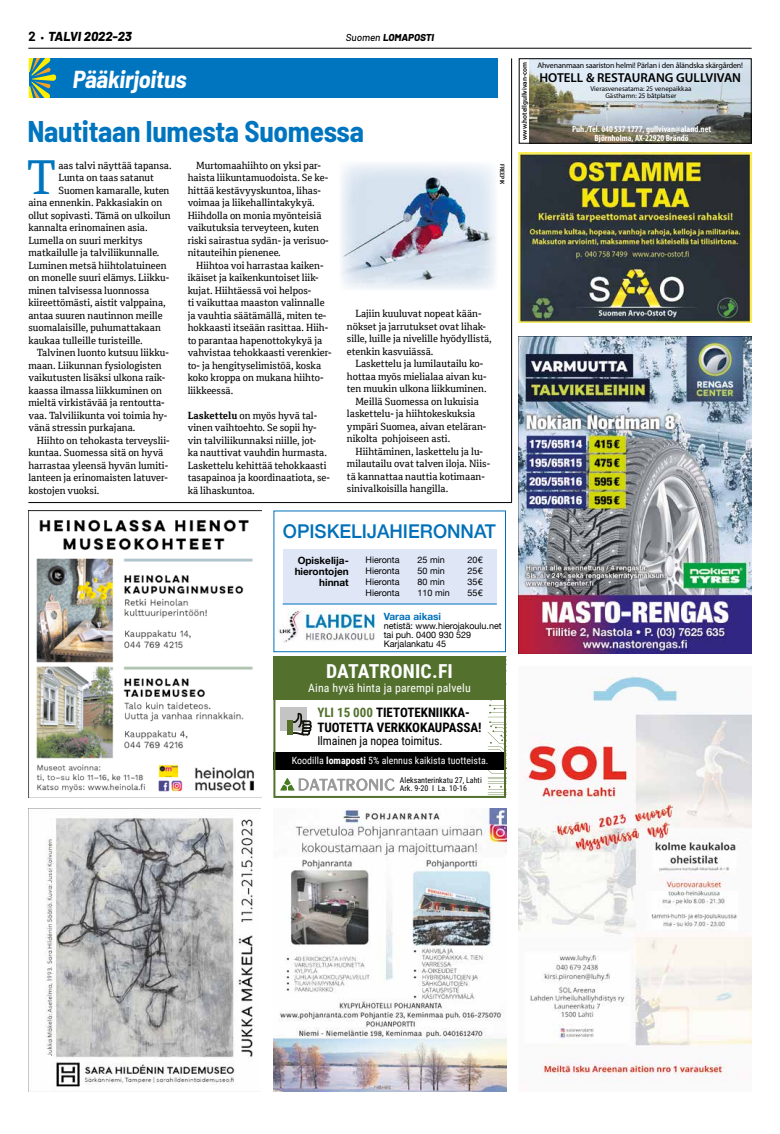
<style>
.page{position:relative;width:780px;height:1134px;background:#fff}
.page>*{position:absolute;margin:0;border:0;box-sizing:border-box;transform-origin:0 0}
.t1{font:46.9px "Cordale";color:#0075bf}
.t2{font:700 semi-condensed 29.2px "Barlow";letter-spacing:-.01em;color:#0075bf}
.t3{font:700 semi-condensed 24px "Barlow";color:#fff}
.t4{font:700 19.3px "Roboto Condensed";letter-spacing:.01em;color:#fff}
.t5{font:500 19px "Helvetica Neue";color:#0070ba}
.t6{font:700 13px/15px "Roboto Condensed";color:#000}
.t7{font:600 13px "Myriad Pro";color:#000}
.t8{font:italic 800 13px "Barlow";color:#000}
.t9{font:12px "Roboto Condensed";letter-spacing:-.01em;color:#000}
.t10{font:11.6px "Roboto Condensed";letter-spacing:.01em;color:#fff}
.t11{font:10px/12.5px "Cordale";color:#000}
.t12{font:10px "Roboto Condensed";color:#fff}
.t13{font:700 10px/11px "Helvetica Neue";color:#000;text-align:right}
.t14{font:italic 800 10px "Barlow";color:#000}
.t15{font:700 10px "Helvetica Neue";color:#0070ba}
.t16{font:9px/9px "Helvetica Neue";color:#000}
.t17{font:700 condensed 9px "Myriad Pro";color:#fff}
.t18{font:8px "Myriad Pro";letter-spacing:-.02em;color:#000}
.t19{font:8px/8px "Roboto Condensed";color:#000}
.t20{font:7px/7px "Myriad Pro";color:#000;text-align:center}
.t21{font:600 7px "Myriad Pro";color:#000}
.t22{font:600 semi-condensed 6px "Barlow";letter-spacing:.005em;color:#000}
.s1{font-weight:700;font-style:normal}
.s2{font-weight:700;font-style:normal;font-size:10px}
.s3{font-weight:500}
.s4{font-weight:700}
.s5{color:#53712d}
</style>
<div class="page">
<hr style="left:28px;top:48px;width:723px;height:1px;background:#000">
<div style="left:29px;top:58px;width:468px;height:39px;background:#0075bf"></div>
<svg style="left:29px;top:58px;width:27px;height:39px"></svg>
<hr style="left:28px;top:502px;width:483px;height:1px;background:#000">
<hr style="left:511px;top:58px;width:1px;height:445px;background:#000">
<img style="left:28px;top:808px;width:233px;height:284px">
<img style="left:518px;top:676px;width:233px;height:406px">
<img style="left:273px;top:808px;width:233px;height:284px">
<svg style="left:488px;top:700px;width:15px;height:95px"></svg>
<svg style="left:280px;top:778px;width:114px;height:13px"></svg>
<div style="left:273px;top:656px;width:233px;height:44px;background:#53712d"></div>
<div style="left:280px;top:707px;width:26px;height:24px;background:#c5c4c4"></div>
<svg style="left:293px;top:713px;width:19px;height:22px"></svg>
<div style="left:287px;top:720px;width:6px;height:15px;background:#54702a"></div>
<div style="left:273px;top:752px;width:232px;height:17px;background:#000"></div>
<div style="left:273px;top:656px;width:233px;height:142px;border:2px solid #53712d"></div>
<img style="left:519px;top:153px;width:232px;height:170px">
<img style="left:29px;top:510px;width:232px;height:282px">
<img style="left:519px;top:336px;width:232px;height:318px">
<img style="left:530px;top:60px;width:219px;height:81px">
<div style="left:519px;top:58px;width:232px;height:85px;border:1px solid #000"></div>
<div style="left:283px;top:549px;width:213px;height:55px;background:#dfe7f7"></div>
<img style="left:279px;top:608px;width:101px;height:35px">
<div style="left:273px;top:510px;width:233px;height:142px;border:1px solid #0070ba"></div>
<hr style="left:282px;top:603px;width:214px;height:1px;background:#0070ba">
<img style="left:341px;top:164px;width:155px;height:125px">
<h3 class="t8" style="left:28px;top:27px;width:105px"><span class="s1">2</span> <span class="s2">•</span> TALVI 2022-23</h3>
<p class="t14" style="left:346px;top:30px;width:90px"><span class="s3">Suomen</span> LOMAPOSTI</p>
<h3 class="t3" style="left:72px;top:64px;width:119px">Pääkirjoitus</h3>
<h2 class="t2" style="left:27px;top:113px;width:338px">Nautitaan lumesta Suomessa</h2>
<h1 class="t1" style="left:27px;top:150px;width:32px">T</h1>
<p class="t11" style="left:58px;top:159px;width:115px">aas talvi näyttää tapansa.</p>
<p class="t11" style="left:58px;top:171px;width:97px">Lunta on taas satanut</p>
<p class="t11" style="left:58px;top:184px;width:113px">Suomen kamaralle, kuten</p>
<p class="t11" style="left:28px;top:196px;width:135px">aina ennenkin. Pakkasiakin on</p>
<p class="t11" style="left:28px;top:209px;width:144px">ollut sopivasti. Tämä on ulkoilun</p>
<p class="t11" style="left:28px;top:221px;width:121px">kannalta erinomainen asia.</p>
<p class="t11" style="left:28px;top:234px;width:116px">Lumella on suuri merkitys</p>
<p class="t11" style="left:28px;top:246px;width:133px">matkailulle ja talviliikunnalle.</p>
<p class="t11" style="left:28px;top:259px;width:140px">Luminen metsä hiihtolatuineen</p>
<p class="t11" style="left:28px;top:271px;width:142px">on monelle suuri elämys. Liikku-</p>
<p class="t11" style="left:28px;top:284px;width:122px">minen talvisessa luonnossa</p>
<p class="t11" style="left:28px;top:296px;width:139px">kiireettömästi, aistit valppaina,</p>
<p class="t11" style="left:28px;top:309px;width:136px">antaa suuren nautinnon meille</p>
<p class="t11" style="left:28px;top:321px;width:134px">suomalaisille, puhumattakaan</p>
<p class="t11" style="left:28px;top:334px;width:116px">kaukaa tulleille turisteille.</p>
<p class="t11" style="left:37px;top:346px;width:133px">Talvinen luonto kutsuu liikku-</p>
<p class="t11" style="left:28px;top:359px;width:135px">maan. Liikunnan fysiologisten</p>
<p class="t11" style="left:28px;top:371px;width:138px">vaikutusten lisäksi ulkona raik-</p>
<p class="t11" style="left:28px;top:384px;width:135px">kaassa ilmassa liikkuminen on</p>
<p class="t11" style="left:28px;top:396px;width:138px">mieltä virkistävää ja rentoutta-</p>
<p class="t11" style="left:28px;top:409px;width:140px">vaa. Talviliikunta voi toimia hy-</p>
<p class="t11" style="left:28px;top:421px;width:109px">vänä stressin purkajana.</p>
<p class="t11" style="left:37px;top:434px;width:134px">Hiihto on tehokasta terveyslii-</p>
<p class="t11" style="left:28px;top:446px;width:137px">kuntaa. Suomessa sitä on hyvä</p>
<p class="t11" style="left:28px;top:459px;width:141px">harrastaa yleensä hyvän lumiti-</p>
<p class="t11" style="left:28px;top:471px;width:141px">lanteen ja erinomaisten latuver-</p>
<p class="t11" style="left:28px;top:484px;width:73px">kostojen vuoksi.</p>
<p class="t11" style="left:188px;top:159px;width:143px;text-indent:9px">Murtomaahiihto on yksi par&shy;haista liikuntamuodoista. Se ke&shy;hittää kestävyyskuntoa, lihas&shy;voimaa ja liikehallintakykyä.<br>Hiihdolla on monia myönteisiä vaikutuksia terveyteen, kuten riski sairastua sydän- ja verisuo&shy;nitauteihin pienenee.</p>
<p class="t11" style="left:188px;top:259px;width:145px;text-indent:9px">Hiihtoa voi harrastaa kaiken&shy;ikäiset ja kaikenkuntoiset liik&shy;kujat. Hiihtäessä voi helpos-<br>ti vaikuttaa maaston valinnalle ja vauhtia säätämällä, miten te&shy;hokkaasti itseään rasittaa. Hiih&shy;to parantaa hapenottokykyä ja vahvistaa tehokkaasti verenkier&shy;to- ja hengityselimistöä, koska koko kroppa on mukana hiihto&shy;liikkeessä.</p>
<p class="t11" style="left:188px;top:409px;width:144px"><span class="s4">Laskettelu</span> on myös hyvä tal&shy;vinen vaihtoehto. Se sopii hy&shy;vin talviliikunnaksi niille, jot-<br>ka nauttivat vauhdin hurmasta.<br>Laskettelu kehittää tehokkaasti tasapainoa ja koordinaatiota, se&shy;kä lihaskuntoa.</p>
<p class="t11" style="left:347px;top:308px;width:146px;text-indent:9px">Lajiin kuuluvat nopeat kään&shy;nökset ja jarrutukset ovat lihak&shy;sille, luille ja nivelille hyödyllistä, etenkin kasvuiässä.</p>
<p class="t11" style="left:355px;top:358px;width:129px">Laskettelu ja lumilautailu ko-</p>
<p class="t11" style="left:347px;top:370px;width:141px">hottaa myös mielialaa aivan ku-</p>
<p class="t11" style="left:347px;top:383px;width:141px">ten muukin ulkona liikkuminen.</p>
<p class="t11" style="left:355px;top:395px;width:125px">Meillä Suomessa on lukuisia</p>
<p class="t11" style="left:347px;top:408px;width:130px">laskettelu- ja hiihtokeskuksia</p>
<p class="t11" style="left:347px;top:420px;width:141px">ympäri Suomea, aivan eteläran-</p>
<p class="t11" style="left:347px;top:433px;width:105px">nikolta pohjoiseen asti.</p>
<p class="t11" style="left:355px;top:445px;width:129px">Hiihtäminen, laskettelu ja lu-</p>
<p class="t11" style="left:347px;top:458px;width:145px">milautailu ovat talven iloja. Niis-</p>
<p class="t11" style="left:347px;top:470px;width:139px">tä kannattaa nauttia kotimaan-</p>
<p class="t11" style="left:347px;top:483px;width:103px">sinivalkoisilla hangilla.</p>
<p class="t22" style="left:506px;top:164px;width:22px;rotate:90deg">FREEPIK</p>
<h3 class="t5" style="left:283px;top:515px;width:214px">OPISKELIJAHIERONNAT</h3>
<p class="t13" style="left:295px;top:555px;width:56px">Opiskelija&shy;hierontojen hinnat</p>
<p class="t15" style="left:383px;top:609px;width:59px">Varaa aikasi</p>
<p class="t16" style="left:383px;top:622px;width:119px">netistä: www.hierojakoulu.net tai puh. 0400 930 529<br>Karjalankatu 45</p>
<p class="t16" style="left:365px;top:555px;width:36px">Hieronta</p>
<p class="t16" style="left:417px;top:555px;width:29px">25 min</p>
<p class="t16" style="left:467px;top:555px;width:17px">20€</p>
<p class="t16" style="left:365px;top:566px;width:36px">Hieronta</p>
<p class="t16" style="left:417px;top:566px;width:29px">50 min</p>
<p class="t16" style="left:467px;top:566px;width:17px">25€</p>
<p class="t16" style="left:365px;top:577px;width:36px">Hieronta</p>
<p class="t16" style="left:417px;top:577px;width:29px">80 min</p>
<p class="t16" style="left:467px;top:577px;width:17px">35€</p>
<p class="t16" style="left:365px;top:588px;width:36px">Hieronta</p>
<p class="t16" style="left:417px;top:588px;width:34px">110 min</p>
<p class="t16" style="left:467px;top:588px;width:17px">55€</p>
<h3 class="t4" style="left:326px;top:658px;width:128px">DATATRONIC.FI</h3>
<p class="t10" style="left:308px;top:680px;width:164px">Aina hyvä hinta ja parempi palvelu</p>
<h3 class="t6" style="left:317px;top:704px;width:166px"><span class="s5">YLI 15 000</span> TIETOTEKNIIKKA-<br>TUOTETTA VERKKOKAUPASSA!</h3>
<p class="t9" style="left:317px;top:732px;width:127px">Ilmainen ja nopea toimitus.</p>
<p class="t12" style="left:292px;top:753px;width:198px">Koodilla <span class="s4">lomaposti</span> 5% alennus kaikista tuotteista.</p>
<p class="t19" style="left:400px;top:775px;width:83px">Aleksanterinkatu 27, Lahti<br>Ark. 9-20 I La. 10-16</p>
<p class="t21" style="left:520px;top:140px;width:80px;rotate:-90deg">www.hotellgullvivan-com</p>
<p class="t18" style="left:537px;top:61px;width:207px">Ahvenanmaan saariston helmi! Pärlan i den åländska skärgården!</p>
<h3 class="t7" style="left:539px;top:70px;width:203px">HOTELL &amp; RESTAURANG GULLVIVAN</h3>
<p class="t20" style="left:590px;top:85px;width:102px">Vierasvenesatama: 25 venepaikkaa<br>Gästhamn: 25 båtplatser</p>
<p class="t17" style="left:572px;top:123px;width:141px">Puh./Tel. 040 537 1777, gullvivan@aland.net</p>
<p class="t17" style="left:594px;top:132px;width:96px">Björnholma, AX-22920 Brändö</p>
</div>
